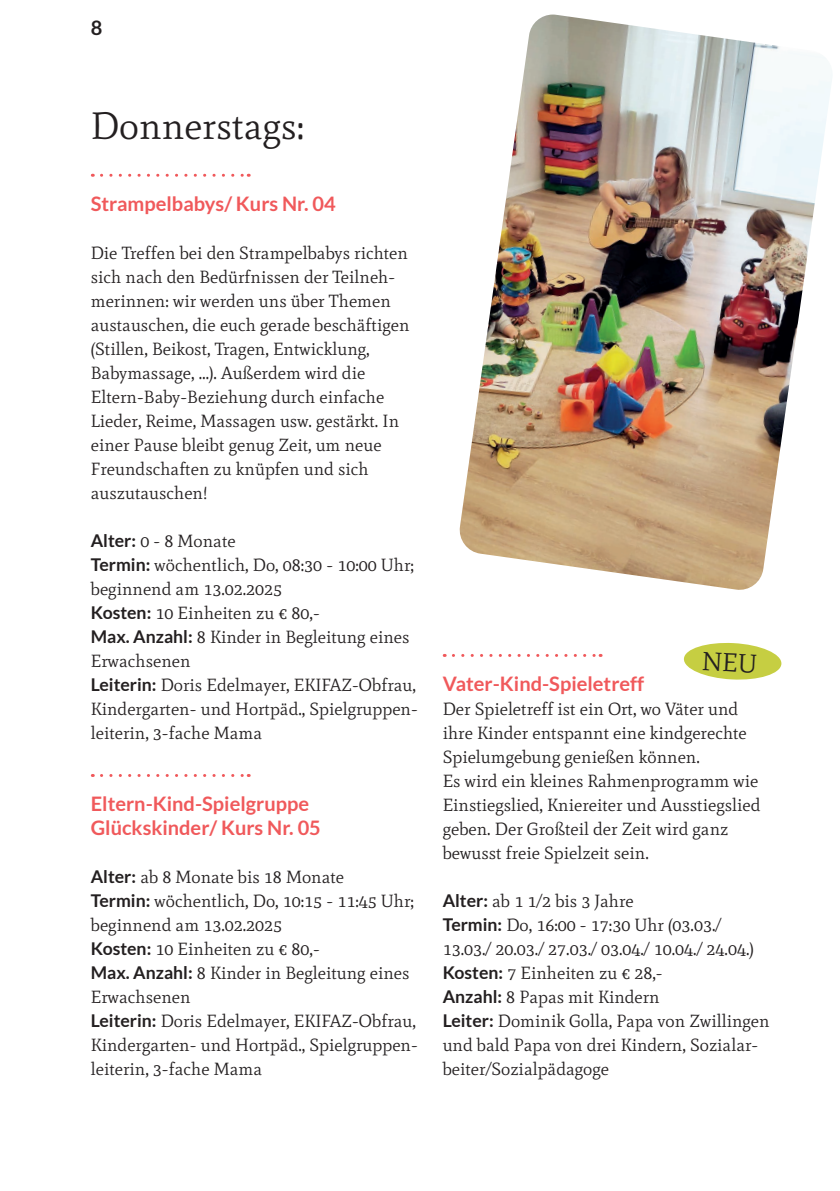
<style>
.page{position:relative;width:840px;height:1191px;background:#fff}
.page>*{position:absolute;margin:0;border:0;box-sizing:border-box;transform-origin:0 0}
.HL2_Einspaltig{font:38px "Mate";color:#231f20}
.HL3_Einspaltig{font:700 20px/24px "Lato";color:#f0595b}
.t1{font:700 20px "Lato";color:#231f20}
.fluss_ohne_Einzug{font:17.6px/24px "Mate";color:#231f20}
.s1{font-family:"Lato";font-weight:700}
</style>
<div class="page">
<img style="left:459px;top:15px;width:373px;height:575px">
<svg style="left:101px;top:174px;width:148px;height:3px"></svg>
<svg style="left:101px;top:774px;width:148px;height:3px"></svg>
<svg style="left:453px;top:654px;width:147px;height:3px"></svg>
<svg style="left:683px;top:642px;width:98px;height:38px"></svg>
<p class="t1" style="left:91px;top:16px;width:13px">8</p>
<p class="HL2_Einspaltig" style="left:91px;top:103px;width:215px">Donnerstags:</p>
<p class="HL3_Einspaltig" style="left:91px;top:191px;width:246px">Strampelbabys/ Kurs Nr. 04</p>
<p class="fluss_ohne_Einzug" style="left:91px;top:241px;width:320px">Die Treffen bei den Strampelbabys richten sich nach den Bedürfnissen der Teilneh&shy;merinnen: wir werden uns über Themen austauschen, die euch gerade beschäftigen (Stillen, Beikost, Tragen, Entwicklung, Babymassage, …). Außerdem wird die Eltern-Baby-Beziehung durch einfache Lieder, Reime, Massagen usw. gestärkt. In einer Pause bleibt genug Zeit, um neue Freundschaften zu knüpfen und sich auszutauschen!</p>
<p class="fluss_ohne_Einzug" style="left:91px;top:529px;width:146px"><span class="s1">Alter:</span> 0 - 8 Monate</p>
<p class="fluss_ohne_Einzug" style="left:91px;top:553px;width:324px"><span class="s1">Termin:</span> wöchentlich, Do, 08:30 - 10:00 Uhr; beginnend am 13.02.2025</p>
<p class="fluss_ohne_Einzug" style="left:91px;top:601px;width:230px"><span class="s1">Kosten:</span> 10 Einheiten zu € 80,-</p>
<p class="fluss_ohne_Einzug" style="left:91px;top:625px;width:320px"><span class="s1">Max. Anzahl:</span> 8 Kinder in Begleitung eines<br>Erwachsenen</p>
<p class="fluss_ohne_Einzug" style="left:91px;top:673px;width:328px;text-align:justify"><span class="s1">Leiterin:</span> Doris Edelmayer, EKIFAZ-Obfrau, Kindergarten- und Hortpäd., Spielgruppen&shy;leiterin, 3-fache Mama</p>
<p class="HL3_Einspaltig" style="left:91px;top:791px;width:231px">Eltern-Kind-Spielgruppe<br>Glückskinder/ Kurs Nr. 05</p>
<p class="fluss_ohne_Einzug" style="left:91px;top:865px;width:255px"><span class="s1">Alter:</span> ab 8 Monate bis 18 Monate</p>
<p class="fluss_ohne_Einzug" style="left:91px;top:889px;width:324px"><span class="s1">Termin:</span> wöchentlich, Do, 10:15 - 11:45 Uhr; beginnend am 13.02.2025</p>
<p class="fluss_ohne_Einzug" style="left:91px;top:937px;width:230px"><span class="s1">Kosten:</span> 10 Einheiten zu € 80,-</p>
<p class="fluss_ohne_Einzug" style="left:91px;top:961px;width:320px"><span class="s1">Max. Anzahl:</span> 8 Kinder in Begleitung eines<br>Erwachsenen</p>
<p class="fluss_ohne_Einzug" style="left:91px;top:1009px;width:328px;text-align:justify"><span class="s1">Leiterin:</span> Doris Edelmayer, EKIFAZ-Obfrau, Kindergarten- und Hortpäd., Spielgruppen&shy;leiterin, 3-fache Mama</p>
<p class="HL3_Einspaltig" style="left:442px;top:671px;width:203px">Vater-Kind-Spieletreff</p>
<p class="fluss_ohne_Einzug" style="left:442px;top:697px;width:305px">Der Spieletreff ist ein Ort, wo Väter und ihre Kinder entspannt eine kindgerechte<br>Spielumgebung genießen können.</p>
<p class="fluss_ohne_Einzug" style="left:442px;top:769px;width:319px">Es wird ein kleines Rahmenprogramm wie Einstiegslied, Kniereiter und Ausstiegslied geben. Der Großteil der Zeit wird ganz bewusst freie Spielzeit sein.</p>
<p class="fluss_ohne_Einzug" style="left:442px;top:889px;width:192px"><span class="s1">Alter:</span> ab 1 1/2 bis 3 Jahre</p>
<p class="fluss_ohne_Einzug" style="left:442px;top:913px;width:312px"><span class="s1">Termin:</span> Do, 16:00 - 17:30 Uhr (03.03./<br>13.03./ 20.03./ 27.03./ 03.04./ 10.04./ 24.04.)</p>
<p class="fluss_ohne_Einzug" style="left:442px;top:961px;width:221px"><span class="s1">Kosten:</span> 7 Einheiten zu € 28,-</p>
<p class="fluss_ohne_Einzug" style="left:442px;top:985px;width:218px"><span class="s1">Anzahl:</span> 8 Papas mit Kindern</p>
<p class="fluss_ohne_Einzug" style="left:442px;top:1009px;width:328px"><span class="s1">Leiter:</span> Dominik Golla, Papa von Zwillingen und bald Papa von drei Kindern, Sozialar&shy;beiter/Sozialpädagoge</p>
</div>
